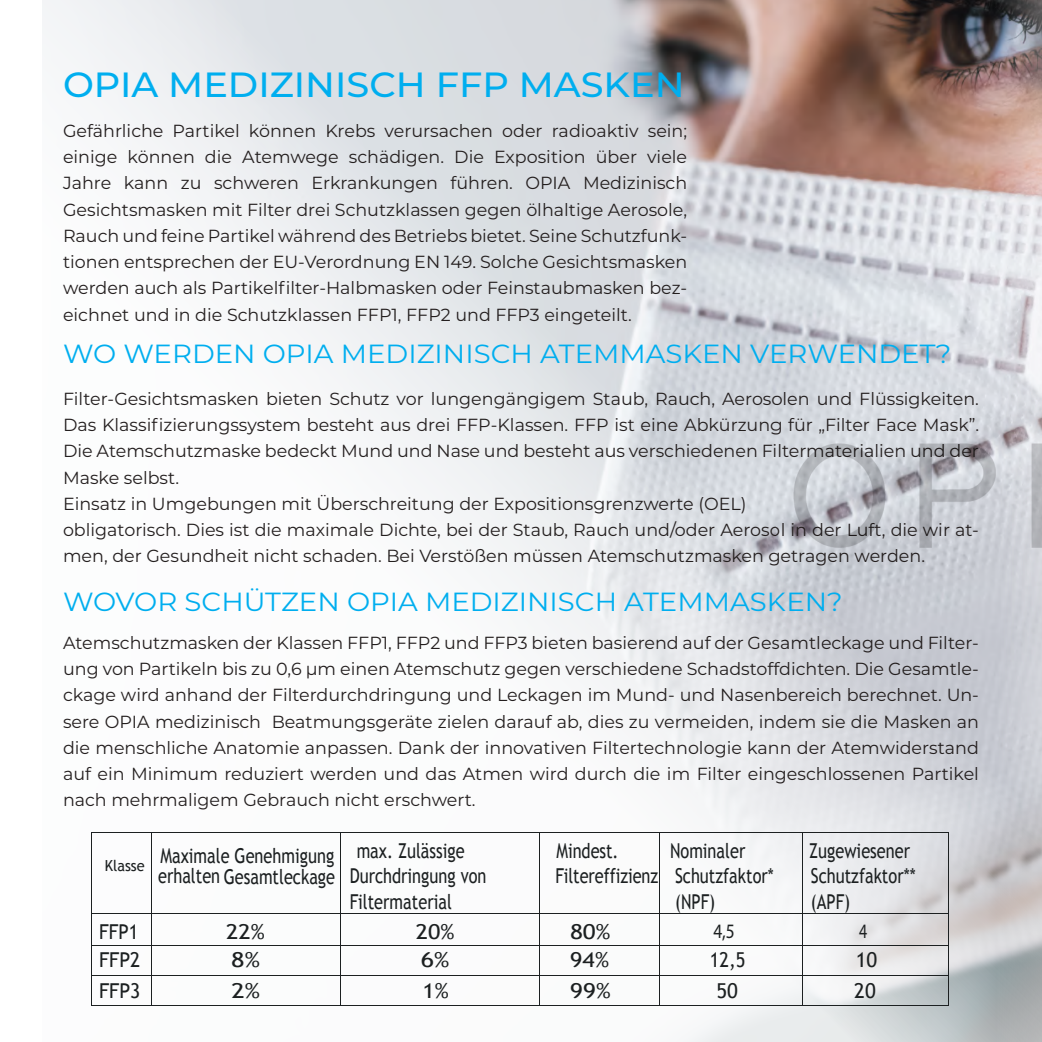
<style>
.page{position:relative;width:1042px;height:1042px;background:#fff}
.page>*{position:absolute;margin:0;border:0;box-sizing:border-box;transform-origin:0 0}
.t1{font:500 35px "Montserrat";color:#00aeef;scale:1.05 1}
.t2{font:26.25px "Montserrat";color:#00aeef;scale:1.05 1}
.t3{font:20.47px/25px "Trebuchet MS";color:#1c2021;scale:.8 1}
.t4{font:20.47px "Trebuchet MS";color:#1c2021;scale:1.15 1}
.t5{font:20.47px "Trebuchet MS";color:#1c2021;scale:.9 1}
.t6{font:20.47px "Trebuchet MS";color:#1c2021;scale:.95 1}
.t7{font:20.47px "Trebuchet MS";color:#1c2021;scale:1.2 1}
.t8{font:20.47px "Trebuchet MS";color:#1c2021;scale:1.25 1}
.t9{font:20.47px "Trebuchet MS";color:#1c2021}
.t10{font:20.47px "Lucida Sans Unicode";color:#1c2021;scale:.85 1}
.t11{font:20.47px "Lucida Sans Unicode";color:#1c2021;scale:.78 1}
.t12{font:17.5px/26.2px "Montserrat";color:#241f1f;text-align:justify}
</style>
<div class="page">
<img style="left:42px;top:0;width:1000px;height:1042px">
<hr style="left:91px;top:833px;width:1px;height:80px;background:#1c2021">
<hr style="left:151px;top:833px;width:1px;height:80px;background:#1c2021">
<hr style="left:340px;top:833px;width:1px;height:80px;background:#1c2021">
<hr style="left:539px;top:833px;width:1px;height:80px;background:#1c2021">
<hr style="left:659px;top:833px;width:1px;height:80px;background:#1c2021">
<hr style="left:802px;top:833px;width:1px;height:80px;background:#1c2021">
<hr style="left:948px;top:833px;width:1px;height:80px;background:#1c2021">
<hr style="left:92px;top:913px;width:59px;height:1px;background:#1c2021">
<hr style="left:152px;top:913px;width:188px;height:1px;background:#1c2021">
<hr style="left:91px;top:832px;width:857px;height:1px;background:#1c2021">
<hr style="left:341px;top:913px;width:198px;height:1px;background:#1c2021">
<hr style="left:539px;top:913px;width:120px;height:1px;background:#1c2021">
<hr style="left:660px;top:913px;width:142px;height:1px;background:#1c2021">
<hr style="left:803px;top:913px;width:145px;height:1px;background:#1c2021">
<hr style="left:91px;top:914px;width:1px;height:31px;background:#1c2021">
<hr style="left:151px;top:914px;width:1px;height:31px;background:#1c2021">
<hr style="left:340px;top:914px;width:1px;height:31px;background:#1c2021">
<hr style="left:539px;top:914px;width:1px;height:31px;background:#1c2021">
<hr style="left:659px;top:914px;width:1px;height:31px;background:#1c2021">
<hr style="left:802px;top:914px;width:1px;height:31px;background:#1c2021">
<hr style="left:948px;top:914px;width:1px;height:31px;background:#1c2021">
<hr style="left:92px;top:945px;width:59px;height:1px;background:#1c2021">
<hr style="left:152px;top:945px;width:188px;height:1px;background:#1c2021">
<hr style="left:341px;top:945px;width:198px;height:1px;background:#1c2021">
<hr style="left:539px;top:945px;width:120px;height:1px;background:#1c2021">
<hr style="left:660px;top:945px;width:142px;height:1px;background:#1c2021">
<hr style="left:803px;top:945px;width:145px;height:1px;background:#1c2021">
<hr style="left:92px;top:975px;width:59px;height:1px;background:#1c2021">
<hr style="left:152px;top:975px;width:188px;height:1px;background:#1c2021">
<hr style="left:341px;top:975px;width:198px;height:1px;background:#1c2021">
<hr style="left:539px;top:975px;width:120px;height:1px;background:#1c2021">
<hr style="left:660px;top:975px;width:142px;height:1px;background:#1c2021">
<hr style="left:803px;top:975px;width:145px;height:1px;background:#1c2021">
<svg style="left:91px;top:945px;width:1px;height:61px"></svg>
<hr style="left:92px;top:1005px;width:59px;height:1px;background:#1c2021">
<svg style="left:151px;top:945px;width:1px;height:61px"></svg>
<hr style="left:152px;top:1005px;width:188px;height:1px;background:#1c2021">
<svg style="left:340px;top:945px;width:1px;height:61px"></svg>
<hr style="left:341px;top:1005px;width:198px;height:1px;background:#1c2021">
<svg style="left:539px;top:946px;width:1px;height:59px"></svg>
<hr style="left:539px;top:1005px;width:120px;height:1px;background:#1c2021">
<svg style="left:659px;top:945px;width:1px;height:61px"></svg>
<hr style="left:660px;top:1005px;width:142px;height:1px;background:#1c2021">
<svg style="left:802px;top:945px;width:1px;height:61px"></svg>
<hr style="left:803px;top:1005px;width:145px;height:1px;background:#1c2021">
<svg style="left:948px;top:945px;width:1px;height:61px"></svg>
<img style="left:776px;top:384px;width:266px;height:278px">
<h1 class="t1" style="left:63px;top:60px;width:593px">OPIA MEDIZINISCH FFP MASKEN</h1>
<p class="t12" style="left:63px;top:117px;width:626px">Gefährliche Partikel können Krebs verursachen oder radioaktiv sein; einige können die Atemwege schädigen. Die Exposition über viele Jahre kann zu schweren Erkrankungen führen. OPIA Medizinisch Gesichtsmasken mit Filter drei Schutzklassen gegen ölhaltige Aerosole, Rauch und feine Partikel während des Betriebs bietet. Seine Schutzfunk&shy;tionen entsprechen der EU-Verordnung EN 149. Solche Gesichtsmasken werden auch als Partikelfilter-Halbmasken oder Feinstaubmasken bez&shy;eichnet und in die Schutzklassen FFP1, FFP2 und FFP3 eingeteilt.</p>
<h2 class="t2" style="left:63px;top:335px;width:847px">WO WERDEN OPIA MEDIZINISCH ATEMMASKEN VERWENDET?</h2>
<p class="t12" style="left:63px;top:385px;width:917px;text-align:left">Filter-Gesichtsmasken bieten Schutz vor lungengängigem Staub, Rauch, Aerosolen und Flüssigkeiten.<br>Das Klassifizierungssystem besteht aus drei FFP-Klassen. FFP ist eine Abkürzung für „Filter Face Mask”.<br>Die Atemschutzmaske bedeckt Mund und Nase und besteht aus verschiedenen Filtermaterialien und der Maske selbst.<br>Einsatz in Umgebungen mit Überschreitung der Expositionsgrenzwerte (OEL)<br>obligatorisch. Dies ist die maximale Dichte, bei der Staub, Rauch und/oder Aerosol in der Luft, die wir at&shy;men, der Gesundheit nicht schaden. Bei Verstößen müssen Atemschutzmasken getragen werden.</p>
<h2 class="t2" style="left:63px;top:583px;width:744px">WOVOR SCHÜTZEN OPIA MEDIZINISCH ATEMMASKEN?</h2>
<p class="t12" style="left:63px;top:629px;width:917px">Atemschutzmasken der Klassen FFP1, FFP2 und FFP3 bieten basierend auf der Gesamtleckage und Filter&shy;ung von Partikeln bis zu 0,6 µm einen Atemschutz gegen verschiedene Schadstoffdichten. Die Gesamtle&shy;ckage wird anhand der Filterdurchdringung und Leckagen im Mund- und Nasenbereich berechnet. Un&shy;sere OPIA medizinisch Beatmungsgeräte zielen darauf ab, dies zu vermeiden, indem sie die Masken an die menschliche Anatomie anpassen. Dank der innovativen Filtertechnologie kann der Atemwiderstand auf ein Minimum reduziert werden und das Atmen wird durch die im Filter eingeschlossenen Partikel nach mehrmaligem Gebrauch nicht erschwert.</p>
<p class="t3" style="left:105px;top:845px;width:289px;line-height:21px;text-align:right"><sub>Klasse</sub> Maximale Genehmigung erhalten Gesamtleckage</p>
<p class="t3" style="left:350px;top:839px;width:172px;text-indent:7px">max. Zulässige<br>Durchdringung von<br>Filtermaterial</p>
<p class="t3" style="left:555px;top:839px;width:130px">Mindest.<br>Filtereffizienz</p>
<p class="t3" style="left:670px;top:839px;width:131px">Nominaler<br>Schutzfaktor* (NPF)</p>
<p class="t3" style="left:809px;top:839px;width:135px">Zugewiesener<br>Schutzfaktor** (APF)</p>
<p class="t5" style="left:99px;top:920px;width:45px">FFP1</p>
<p class="t4" style="left:226px;top:920px;width:35px">22%</p>
<p class="t4" style="left:416px;top:920px;width:35px">20%</p>
<p class="t7" style="left:570px;top:920px;width:35px">80%</p>
<p class="t10" style="left:713px;top:919px;width:27px">4,5</p>
<p class="t11" style="left:859px;top:919px;width:12px">4</p>
<p class="t6" style="left:99px;top:948px;width:45px">FFP2</p>
<p class="t8" style="left:231px;top:947px;width:24px">8%</p>
<p class="t8" style="left:421px;top:947px;width:24px">6%</p>
<p class="t4" style="left:570px;top:947px;width:35px">94%</p>
<p class="t5" style="left:710px;top:947px;width:41px">12,5</p>
<p class="t9" style="left:855px;top:947px;width:23px">10</p>
<p class="t6" style="left:99px;top:978px;width:45px">FFP3</p>
<p class="t8" style="left:231px;top:978px;width:24px">2%</p>
<p class="t4" style="left:422px;top:978px;width:24px">1%</p>
<p class="t7" style="left:570px;top:978px;width:35px">99%</p>
<p class="t9" style="left:716px;top:978px;width:23px">50</p>
<p class="t9" style="left:854px;top:978px;width:23px">20</p>
</div>
